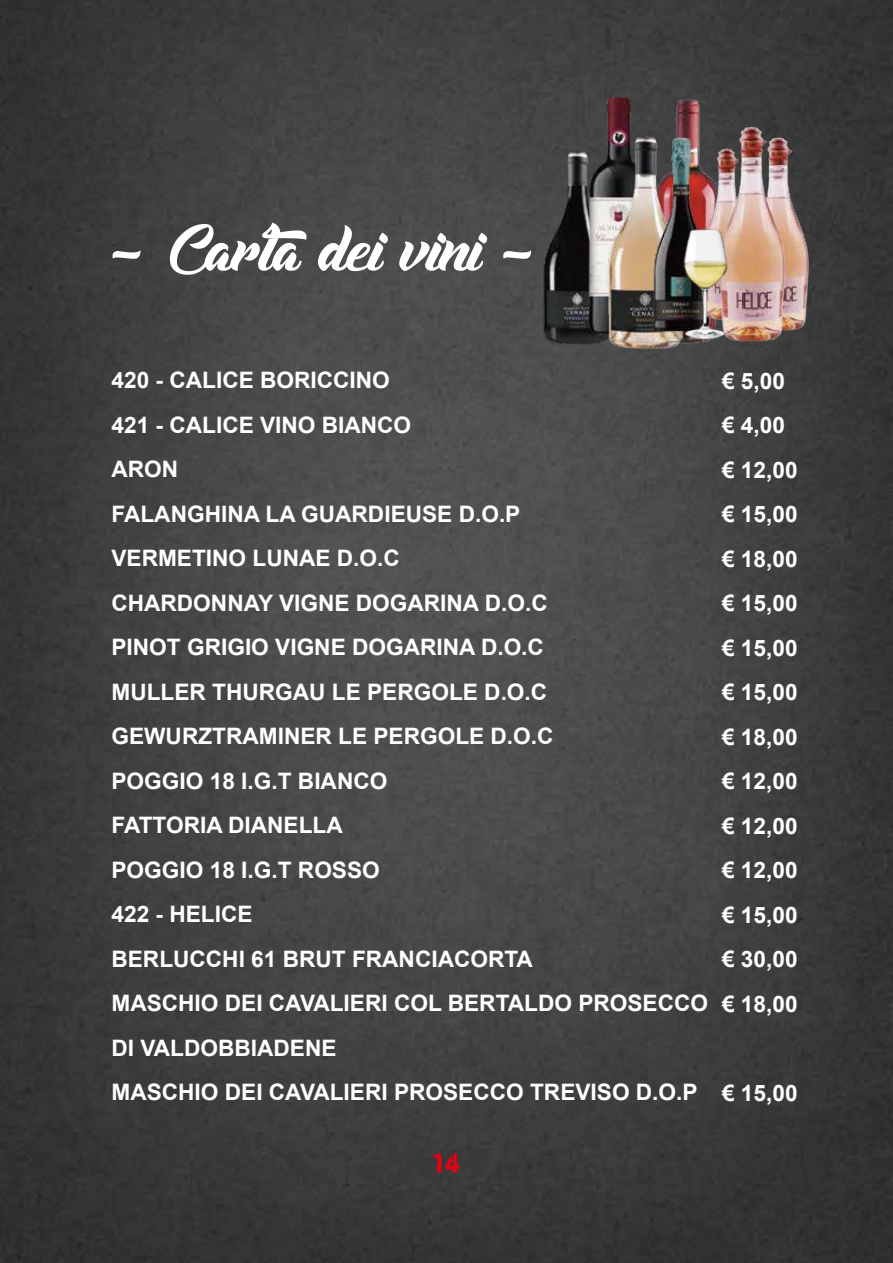
<style>
.page{position:relative;width:893px;height:1263px;background:#fff}
.page>*{position:absolute;margin:0;border:0;box-sizing:border-box;transform-origin:0 0}
.t1{font:96.3px "Albondigas";color:#fff}
.t2{font:27px "Loongtype Shirupozhu GB Regular";color:#e60012}
.t3{font:700 22.65px/44.5px "Arial";color:#fff}
</style>
<div class="page">
<img style="left:0;top:0;width:893px;height:1263px">
<img style="left:401px;top:81px;width:438px;height:273px">
<img style="left:469px;top:86px;width:424px;height:274px">
<img style="left:453px;top:127px;width:380px;height:237px">
<img style="left:510px;top:127px;width:63px;height:216px">
<img style="left:573px;top:125px;width:320px;height:221px">
<img style="left:578px;top:198px;width:254px;height:159px">
<h1 class="t1" style="left:111px;top:184px;width:431px">- Carta dei vini -</h1>
<p class="t3" style="left:111px;top:358px;width:598px">420 - CALICE BORICCINO<br>421 - CALICE VINO BIANCO<br>ARON<br>FALANGHINA LA GUARDIEUSE D.O.P<br>VERMETINO LUNAE D.O.C<br>CHARDONNAY VIGNE DOGARINA D.O.C<br>PINOT GRIGIO VIGNE DOGARINA D.O.C<br>MULLER THURGAU LE PERGOLE D.O.C<br>GEWURZTRAMINER LE PERGOLE D.O.C<br>POGGIO 18 I.G.T BIANCO<br>FATTORIA DIANELLA<br>POGGIO 18 I.G.T ROSSO<br>422 - HELICE<br>BERLUCCHI 61 BRUT FRANCIACORTA<br>MASCHIO DEI CAVALIERI COL BERTALDO PROSECCO<br>DI VALDOBBIADENE<br>MASCHIO DEI CAVALIERI PROSECCO TREVISO D.O.P</p>
<p class="t3" style="left:722px;top:358px;width:77px">€ 5,00 € 4,00 € 12,00 € 15,00 € 18,00 € 15,00 € 15,00 € 15,00 € 18,00 € 12,00 € 12,00 € 12,00 € 15,00 € 30,00 € 18,00</p>
<p class="t3" style="left:722px;top:1070px;width:77px">€ 15,00</p>
<p class="t2" style="left:431px;top:1148px;width:33px">14</p>
</div>
